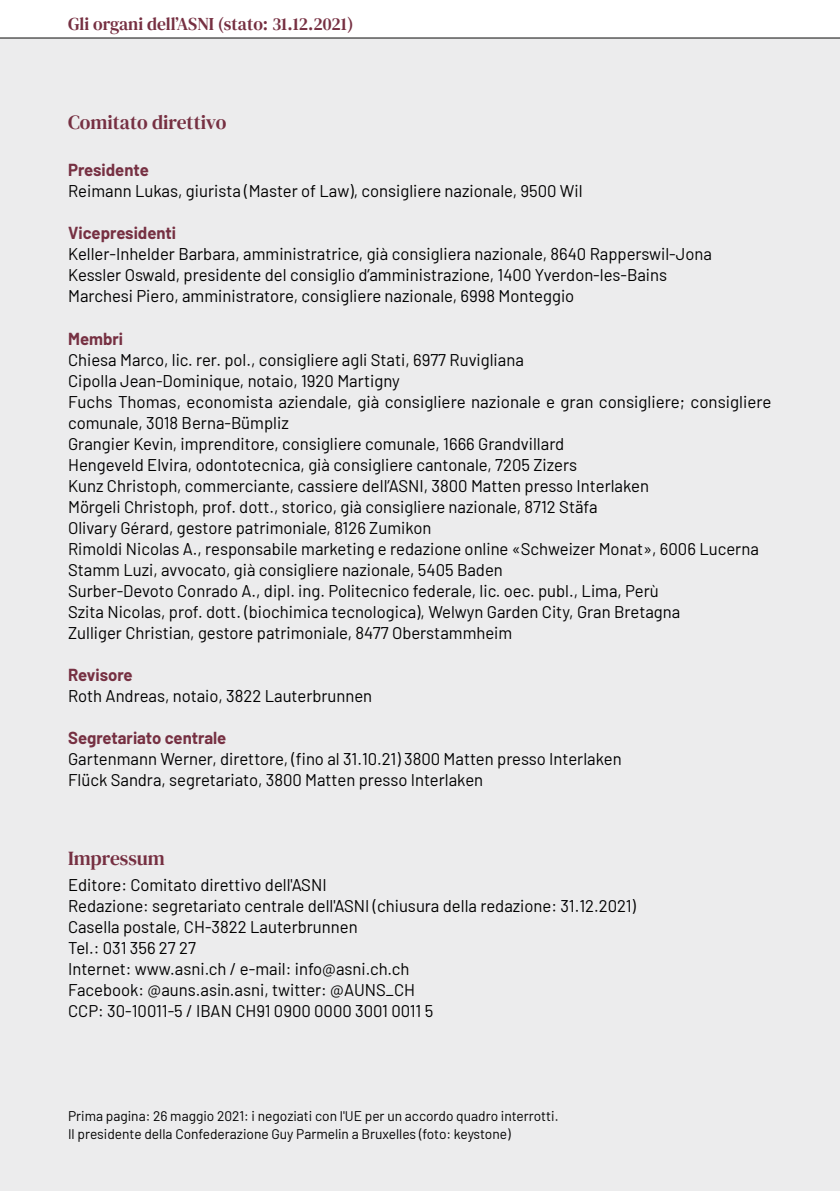
<style>
.page{position:relative;width:840px;height:1191px;background:#fff}
.page>*{position:absolute;margin:0;border:0;box-sizing:border-box;transform-origin:0 0}
.t1{font:20px "DM Serif Text";color:#763042}
.t2{font:18px "DM Serif Text";color:#763042}
.t3{font:17px/21px "Barlow";color:#000}
.t4{font:700 17px "Barlow";color:#763042}
.t5{font:14px/18px "Barlow";color:#000}
</style>
<div class="page">
<div style="left:0;top:25px;width:839px;height:1166px;background:#ececed"></div>
<svg style="left:0;top:25px;width:839px;height:14px;background:#ececec"></svg>
<p class="t2" style="left:68px;top:13px;width:287px">Gli organi dell’ASNI (stato: 31.12.2021)</p>
<p class="t2" style="left:68px;top:13px;width:295px">36° rapporto di gestione dell’ASNI 2021</p>
<p class="t1" style="left:68px;top:111px;width:160px">Comitato direttivo</p>
<p class="t4" style="left:68px;top:158px;width:82px">Presidente</p>
<p class="t3" style="left:68px;top:179px;width:516px">Reimann Lukas, giurista (Master of Law), consigliere nazionale, 9500 Wil</p>
<p class="t4" style="left:68px;top:221px;width:109px">Vicepresidenti</p>
<p class="t3" style="left:68px;top:242px;width:645px">Keller-Inhelder Barbara, amministratrice, già consigliera nazionale, 8640 Rapperswil-Jona<br>Kessler Oswald, presidente del consiglio d’amministrazione, 1400 Yverdon-les-Bains<br>Marchesi Piero, amministratore, consigliere nazionale, 6998 Monteggio</p>
<p class="t4" style="left:68px;top:326px;width:56px">Membri</p>
<p class="t3" style="left:68px;top:347px;width:704px">Chiesa Marco, lic. rer. pol., consigliere agli Stati, 6977 Ruvigliana<br>Cipolla Jean-Dominique, notaio, 1920 Martigny<br>Fuchs Thomas, economista aziendale, già consigliere nazionale e gran consigliere; consigliere comunale, 3018 Berna-Bümpliz<br>Grangier Kevin, imprenditore, consigliere comunale, 1666 Grandvillard<br>Hengeveld Elvira, odontotecnica, già consigliere cantonale, 7205 Zizers<br>Kunz Christoph, commerciante, cassiere dell’ASNI, 3800 Matten presso Interlaken<br>Mörgeli Christoph, prof. dott., storico, già consigliere nazionale, 8712 Stäfa<br>Olivary Gérard, gestore patrimoniale, 8126 Zumikon<br>Rimoldi Nicolas A., responsabile marketing e redazione online «Schweizer Monat», 6006 Lucerna Stamm Luzi, avvocato, già consigliere nazionale, 5405 Baden<br>Surber-Devoto Conrado A., dipl. ing. Politecnico federale, lic. oec. publ., Lima, Perù<br>Szita Nicolas, prof. dott. (biochimica tecnologica), Welwyn Garden City, Gran Bretagna<br>Zulliger Christian, gestore patrimoniale, 8477 Oberstammheim</p>
<p class="t4" style="left:68px;top:662px;width:66px">Revisore</p>
<p class="t3" style="left:68px;top:683px;width:305px">Roth Andreas, notaio, 3822 Lauterbrunnen</p>
<p class="t4" style="left:68px;top:725px;width:160px">Segretariato centrale</p>
<p class="t3" style="left:68px;top:746px;width:554px">Gartenmann Werner, direttore, (fino al 31.10.21) 3800 Matten presso Interlaken<br>Flück Sandra, segretariato, 3800 Matten presso Interlaken</p>
<p class="t1" style="left:68px;top:846px;width:98px">Impressum</p>
<p class="t3" style="left:68px;top:872px;width:569px">Editore: Comitato direttivo dell'ASNI<br>Redazione: segretariato centrale dell'ASNI (chiusura della redazione: 31.12.2021)<br>Casella postale, CH-3822 Lauterbrunnen<br>Tel.: 031 356 27 27<br>Internet: www.asni.ch / e-mail: info@asni.ch.ch<br>Facebook: @auns.asin.asni, twitter: @AUNS_CH<br>CCP: 30-10011-5 / IBAN CH91 0900 0000 3001 0011 5</p>
<p class="t5" style="left:68px;top:1105px;width:491px">Prima pagina: 26 maggio 2021: i negoziati con l'UE per un accordo quadro interrotti.<br>Il presidente della Confederazione Guy Parmelin a Bruxelles (foto: keystone)</p>
</div>
